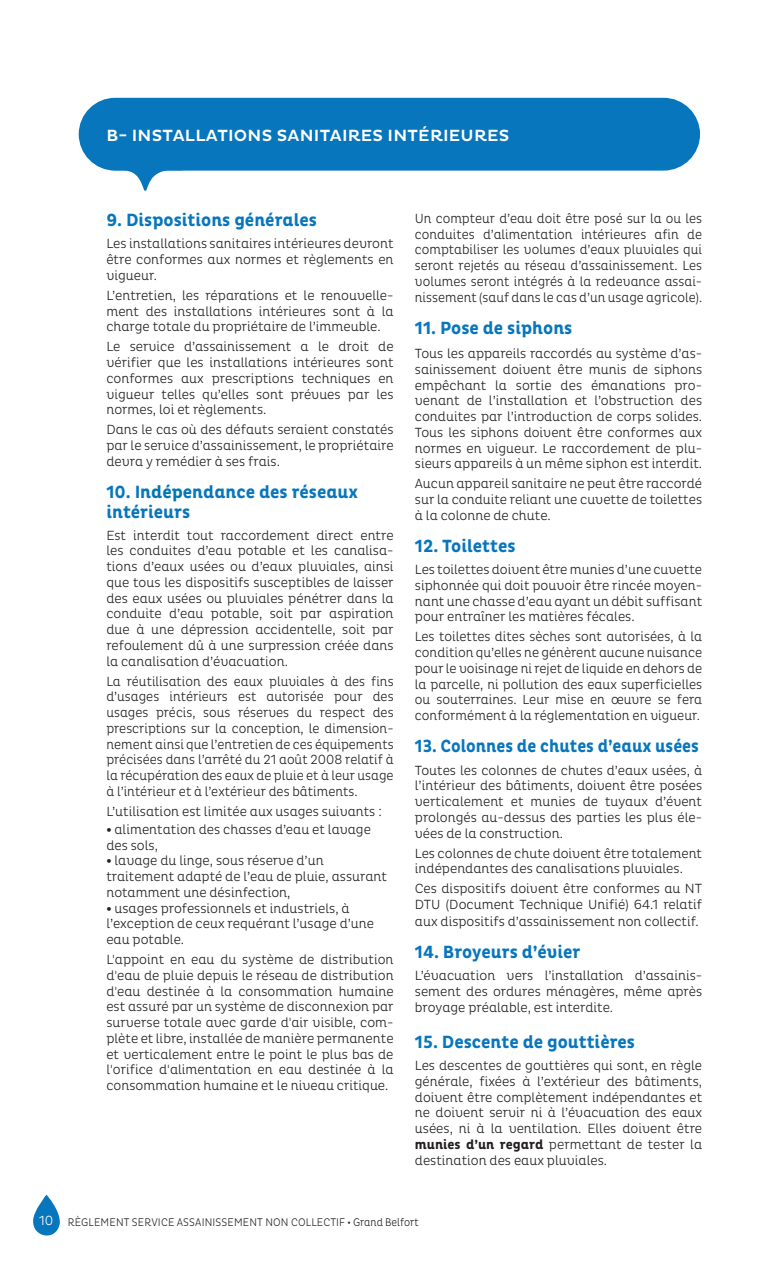
<style>
.page{position:relative;width:766px;height:1263px;background:#fff}
.page>*{position:absolute;margin:0;border:0;box-sizing:border-box;transform-origin:0 0}
.soustitre{font:700 18px/19.5px "Pluto Cond";color:#0876bd}
.corps_texte{font:700 18px "Pluto Cond";color:#0876bd}
.corps_texte-2{font:700 18px "Pluto Cond";color:#0876bd;scale:.95 1}
.notes_en_gouttes{font:500 16.5px "Pluto";letter-spacing:.015em;color:#fff}
.corps_texte-3{font:300 13.5px/15.8px "Pluto Cond";color:#231f20;text-align:justify}
.t1{font:300 11.25px "Pluto Cond";letter-spacing:.015em;color:#231f20;scale:.93 1}
.s1{color:#0077b0}
.s2{font-family:"Pluto";font-weight:700}
.s3{font-weight:700}
.s4{font-size:13.5px;color:#fff}
</style>
<div class="page">
<div style="left:79px;top:98px;width:620px;height:73px;background:#0876bd;border-radius:36px"></div>
<svg style="left:113px;top:170px;width:70px;height:21px"></svg>
<svg style="left:33px;top:1195px;width:27px;height:41px"></svg>
<p class="notes_en_gouttes" style="left:106px;top:126px;width:404px">B- INSTALLATIONS SANITAIRES INTÉRIEURES</p>
<p class="corps_texte" style="left:106px;top:210px;width:212px">9. Dispositions générales</p>
<p class="corps_texte-3" style="left:106px;top:236px;width:288px">Les installations sanitaires intérieures devront être conformes aux normes et règlements en vigueur.</p>
<p class="corps_texte-3" style="left:106px;top:287px;width:289px">L’entretien, les réparations et le renouvelle&shy;ment des installations intérieures sont à la charge totale du propriétaire de l’immeuble.</p>
<p class="corps_texte-3" style="left:106px;top:339px;width:289px">Le service d’assainissement a le droit de vérifier que les installations intérieures sont conformes aux prescriptions techniques en vigueur telles qu’elles sont prévues par les normes, loi et règlements.</p>
<p class="corps_texte-3" style="left:106px;top:422px;width:289px">Dans le cas où des défauts seraient constatés par le service d’assainissement, le propriétaire devra y remédier à ses frais.</p>
<p class="soustitre" style="left:106px;top:483px;width:253px">10. In<span class="s1">dép</span>endance des réseaux intérieurs</p>
<p class="corps_texte-3" style="left:106px;top:527px;width:289px">Est interdit tout raccordement direct entre les conduites d’eau potable et les canalisa&shy;tions d’eaux usées ou d’eaux pluviales, ainsi que tous les dispositifs susceptibles de laisser des eaux usées ou pluviales pénétrer dans la conduite d’eau potable, soit par aspiration due à une dépression accidentelle, soit par refoulement dû à une surpression créée dans la canalisation d’évacuation.</p>
<p class="corps_texte-3" style="left:106px;top:673px;width:289px">La réutilisation des eaux pluviales à des fins d’usages intérieurs est autorisée pour des usages précis, sous réserves du respect des prescriptions sur la conception, le dimension&shy;nement ainsi que l’entretien de ces équipements précisées dans l’arrêté du 21 août 2008 relatif à la récupération des eaux de pluie et à leur usage à l’intérieur et à l’extérieur des bâtiments.</p>
<p class="corps_texte-3" style="left:106px;top:804px;width:277px">L’utilisation est limitée aux usages suivants :</p>
<p class="corps_texte-3" style="left:106px;top:821px;width:266px"><span class="s2">•</span> alimentation des chasses d’eau et lavage des sols,</p>
<p class="corps_texte-3" style="left:106px;top:853px;width:282px;text-align:left"><span class="s2">•</span> lavage du linge, sous réserve d’un traitement adapté de l’eau de pluie, assurant notamment une désinfection,</p>
<p class="corps_texte-3" style="left:106px;top:900px;width:269px;text-align:left"><span class="s2">•</span> usages professionnels et industriels, à l’exception de ceux requérant l’usage d’une eau potable.</p>
<p class="corps_texte-3" style="left:106px;top:952px;width:289px">L'appoint en eau du système de distribution d'eau de pluie depuis le réseau de distribution d'eau destinée à la consommation humaine est assuré par un système de disconnexion par surverse totale avec garde d'air visible, com&shy;plète et libre, installée de manière permanente et verticalement entre le point le plus bas de l'orifice d'alimentation en eau destinée à la consommation humaine et le niveau critique.</p>
<p class="corps_texte-3" style="left:415px;top:210px;width:289px">Un compteur d’eau doit être posé sur la ou les conduites d’alimentation intérieures afin de comptabiliser les volumes d’eaux pluviales qui seront rejetés au réseau d’assainissement. Les volumes seront intégrés à la redevance assai&shy;nissement (sauf dans le cas d’un usage agricole).</p>
<p class="soustitre" style="left:415px;top:318px;width:159px">11. Pose de siphons</p>
<p class="corps_texte-3" style="left:415px;top:346px;width:289px">Tous les appareils raccordés au système d’as&shy;sainissement doivent être munis de siphons empêchant la sortie des émanations pro&shy;venant de l’installation et l’obstruction des conduites par l’introduction de corps solides.<br>Tous les siphons doivent être conformes aux normes en vigueur. Le raccordement de plu&shy;sieurs appareils à un même siphon est interdit.</p>
<p class="corps_texte-3" style="left:415px;top:476px;width:289px">Aucun appareil sanitaire ne peut être raccordé sur la conduite reliant une cuvette de toilettes à la colonne de chute.</p>
<p class="soustitre" style="left:415px;top:537px;width:102px">12. Toilettes</p>
<p class="corps_texte-3" style="left:415px;top:562px;width:289px">Les toilettes doivent être munies d’une cuvette siphonnée qui doit pouvoir être rincée moyen&shy;nant une chasse d’eau ayant un débit suffisant pour entraîner les matières fécales.</p>
<p class="corps_texte-3" style="left:415px;top:629px;width:289px">Les toilettes dites sèches sont autorisées, à la condition qu’elles ne génèrent aucune nuisance pour le voisinage ni rejet de liquide en dehors de la parcelle, ni pollution des eaux superficielles ou souterraines. Leur mise en œuvre se fera conformément à la réglementation en vigueur.</p>
<p class="corps_texte-2" style="left:415px;top:736px;width:300px">13. Colonnes de chutes d’eaux usées</p>
<p class="corps_texte-3" style="left:415px;top:762px;width:289px">Toutes les colonnes de chutes d’eaux usées, à l’intérieur des bâtiments, doivent être posées verticalement et munies de tuyaux d’évent prolongés au-dessus des parties les plus éle&shy;vées de la construction.</p>
<p class="corps_texte-3" style="left:415px;top:845px;width:288px">Les colonnes de chute doivent être totalement indépendantes des canalisations pluviales.</p>
<p class="corps_texte-3" style="left:415px;top:881px;width:289px;line-height:16.2px">Ces dispositifs doivent être conformes au NT DTU (Document Technique Unifié) 64.1 relatif aux dispositifs d’assainissement non collectif.</p>
<p class="corps_texte" style="left:415px;top:941px;width:167px">14. Broyeurs d’évier</p>
<p class="corps_texte-3" style="left:415px;top:968px;width:289px">L’évacuation vers l’installation d’assainis&shy;sement des ordures ménagères, même après broyage préalable, est interdite.</p>
<p class="soustitre" style="left:415px;top:1033px;width:222px">15. Descente de gouttières</p>
<p class="corps_texte-3" style="left:415px;top:1058px;width:289px">Les descentes de gouttières qui sont, en règle générale, fixées à l’extérieur des bâtiments, doivent être complètement indépendantes et ne doivent servir ni à l’évacuation des eaux usées, ni à la ventilation. Elles doivent être <span class="s3">munies d’un regard</span> permettant de tester la destination des eaux pluviales.</p>
<p class="t1" style="left:39px;top:1215px;width:409px"><span class="s4">10</span> RÈGLEMENT SERVICE ASSAINISSEMENT NON COLLECTIF <span class="s2">∙</span> Grand Belfort</p>
</div>
